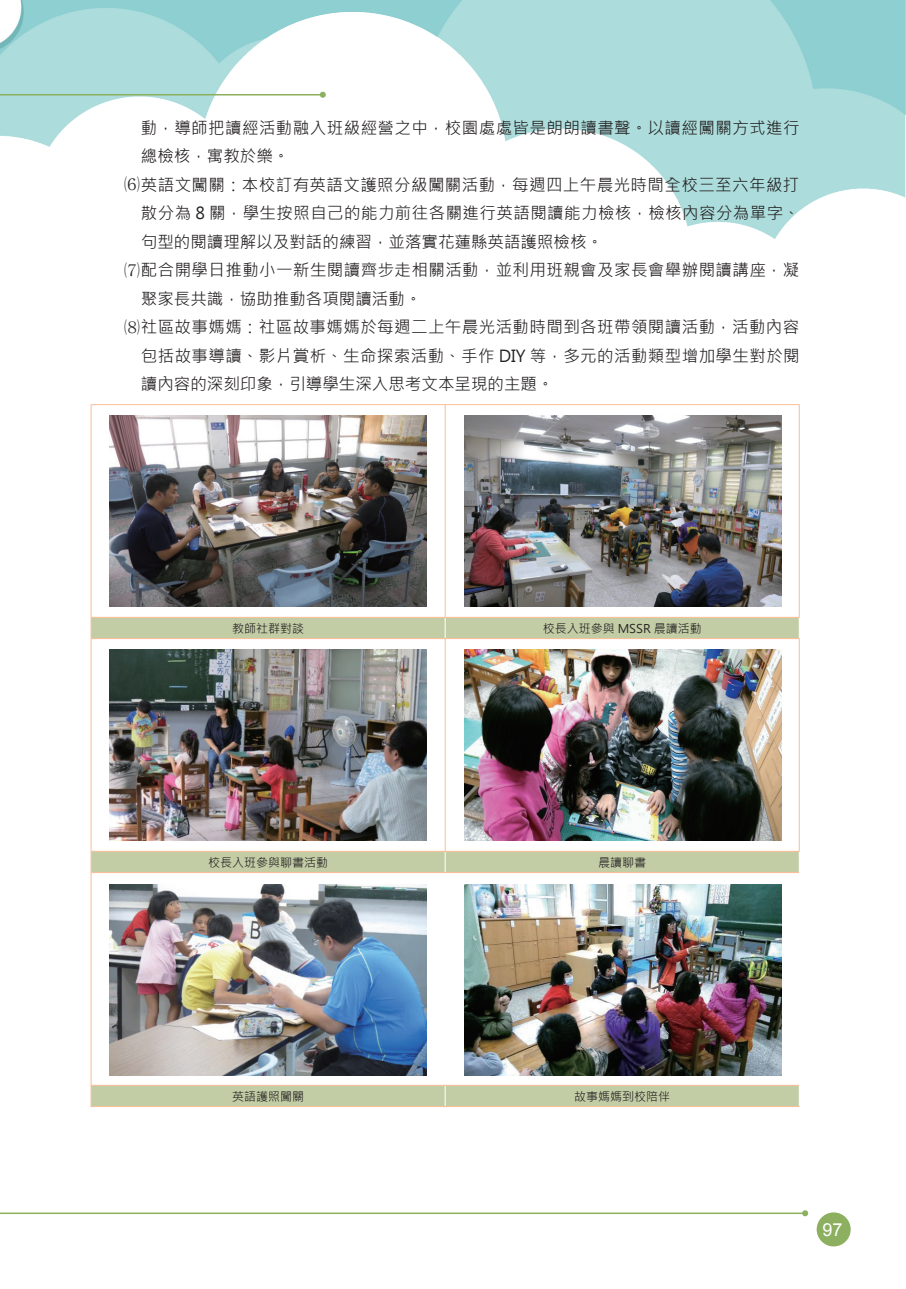
<style>
.page{position:relative;width:906px;height:1289px;background:#fff}
.page>*{position:absolute;margin:0;border:0;box-sizing:border-box;transform-origin:0 0}
.t1{font:18px "Arial";color:#fff}
.t2{font:16.5px "Microsoft Jheng Hei";letter-spacing:.025em;color:#231f20}
.t3{font:16.5px "Microsoft Jheng Hei";color:#231f20}
.t4{font:12px "Microsoft Jheng Hei";color:#231f20}
.s1{font-family:"MS Mincho"}
</style>
<div class="page">
<img style="left:0;top:0;width:906px;height:239px">
<div style="left:816px;top:1212px;width:34px;height:34px;background:#8cb060;border-radius:50%"></div>
<hr style="left:0;top:94px;width:323px;height:1px;background:#8cb060">
<svg style="left:320px;top:92px;width:6px;height:6px"></svg>
<hr style="left:0;top:1212px;width:805px;height:1px;background:#8cb060">
<svg style="left:802px;top:1210px;width:6px;height:6px"></svg>
<svg style="left:92px;top:618px;width:707px;height:488px"></svg>
<svg style="left:91px;top:618px;width:1px;height:20px"></svg>
<svg style="left:91px;top:852px;width:1px;height:20px"></svg>
<hr style="left:91px;top:872px;width:1px;height:213px;background:#fabd96">
<svg style="left:91px;top:1085px;width:1px;height:21px"></svg>
<svg style="left:445px;top:618px;width:1px;height:20px"></svg>
<svg style="left:445px;top:852px;width:1px;height:20px"></svg>
<hr style="left:445px;top:873px;width:1px;height:211px;background:#fff">
<svg style="left:445px;top:1085px;width:1px;height:21px"></svg>
<hr style="left:91px;top:405px;width:1px;height:212px;background:#fabd96">
<hr style="left:91px;top:404px;width:354px;height:1px;background:#fabd96">
<hr style="left:445px;top:404px;width:354px;height:1px;background:#fabd96">
<hr style="left:445px;top:405px;width:1px;height:212px;background:#fabd96">
<hr style="left:799px;top:405px;width:1px;height:212px;background:#fabd96">
<hr style="left:91px;top:617px;width:354px;height:1px;background:#fabd96">
<hr style="left:91px;top:851px;width:354px;height:1px;background:#fabd96">
<hr style="left:445px;top:617px;width:354px;height:1px;background:#fabd96">
<hr style="left:445px;top:851px;width:354px;height:1px;background:#fabd96">
<hr style="left:91px;top:639px;width:1px;height:212px;background:#fabd96">
<hr style="left:91px;top:638px;width:354px;height:1px;background:#fabd96">
<hr style="left:91px;top:872px;width:354px;height:1px;background:#fabd96">
<hr style="left:91px;top:1084px;width:354px;height:1px;background:#fabd96">
<hr style="left:91px;top:1106px;width:354px;height:1px;background:#fabd96">
<hr style="left:445px;top:638px;width:354px;height:1px;background:#fabd96">
<hr style="left:445px;top:872px;width:354px;height:1px;background:#fabd96">
<hr style="left:445px;top:1084px;width:354px;height:1px;background:#fabd96">
<hr style="left:445px;top:1106px;width:354px;height:1px;background:#fabd96">
<hr style="left:445px;top:639px;width:1px;height:212px;background:#fabd96">
<hr style="left:799px;top:639px;width:1px;height:212px;background:#fabd96">
<img style="left:109px;top:415px;width:318px;height:191px">
<img style="left:109px;top:650px;width:318px;height:190px">
<img style="left:109px;top:885px;width:318px;height:190px">
<img style="left:464px;top:415px;width:317px;height:191px">
<img style="left:464px;top:650px;width:317px;height:190px">
<img style="left:464px;top:885px;width:317px;height:190px">
<p class="t2" style="left:141px;top:117px;width:660px">動，導師把讀經活動融入班級經營之中，校園處處皆是朗朗讀書聲。以讀經闖關方式進行</p>
<p class="t2" style="left:141px;top:146px;width:150px">總檢核，寓教於樂。</p>
<p class="t2" style="left:124px;top:174px;width:677px"><span class="s1">⑹</span>英語文闖關：本校訂有英語文護照分級闖關活動，每週四上午晨光時間全校三至六年級打</p>
<p class="t2" style="left:141px;top:203px;width:660px">散分為 8 關，學生按照自己的能力前往各關進行英語閱讀能力檢核，檢核內容分為單字、</p>
<p class="t3" style="left:141px;top:231px;width:463px">句型的閱讀理解以及對話的練習，並落實花蓮縣英語護照檢核。</p>
<p class="t2" style="left:124px;top:260px;width:677px"><span class="s1">⑺</span>配合開學日推動小一新生閱讀齊步走相關活動，並利用班親會及家長會舉辦閱讀講座，凝</p>
<p class="t3" style="left:141px;top:288px;width:282px">聚家長共識，協助推動各項閱讀活動。</p>
<p class="t2" style="left:124px;top:317px;width:677px"><span class="s1">⑻</span>社區故事媽媽：社區故事媽媽於每週二上午晨光活動時間到各班帶領閱讀活動，活動內容</p>
<p class="t2" style="left:141px;top:345px;width:660px">包括故事導讀、影片賞析、生命探索活動、手作 DIY 等，多元的活動類型增加學生對於閱</p>
<p class="t3" style="left:141px;top:374px;width:414px">讀內容的深刻印象，引導學生深入思考文本呈現的主題。</p>
<p class="t4" style="left:232px;top:620px;width:73px">教師社群對談</p>
<p class="t4" style="left:543px;top:620px;width:161px">校長入班參與 MSSR 晨讀活動</p>
<p class="t4" style="left:208px;top:854px;width:121px">校長入班參與聊書活動</p>
<p class="t4" style="left:598px;top:854px;width:49px">晨讀聊書</p>
<p class="t4" style="left:232px;top:1088px;width:73px">英語護照闖關</p>
<p class="t4" style="left:574px;top:1088px;width:97px">故事媽媽到校陪伴</p>
<p class="t1" style="left:822px;top:1217px;width:22px">97</p>
</div>
